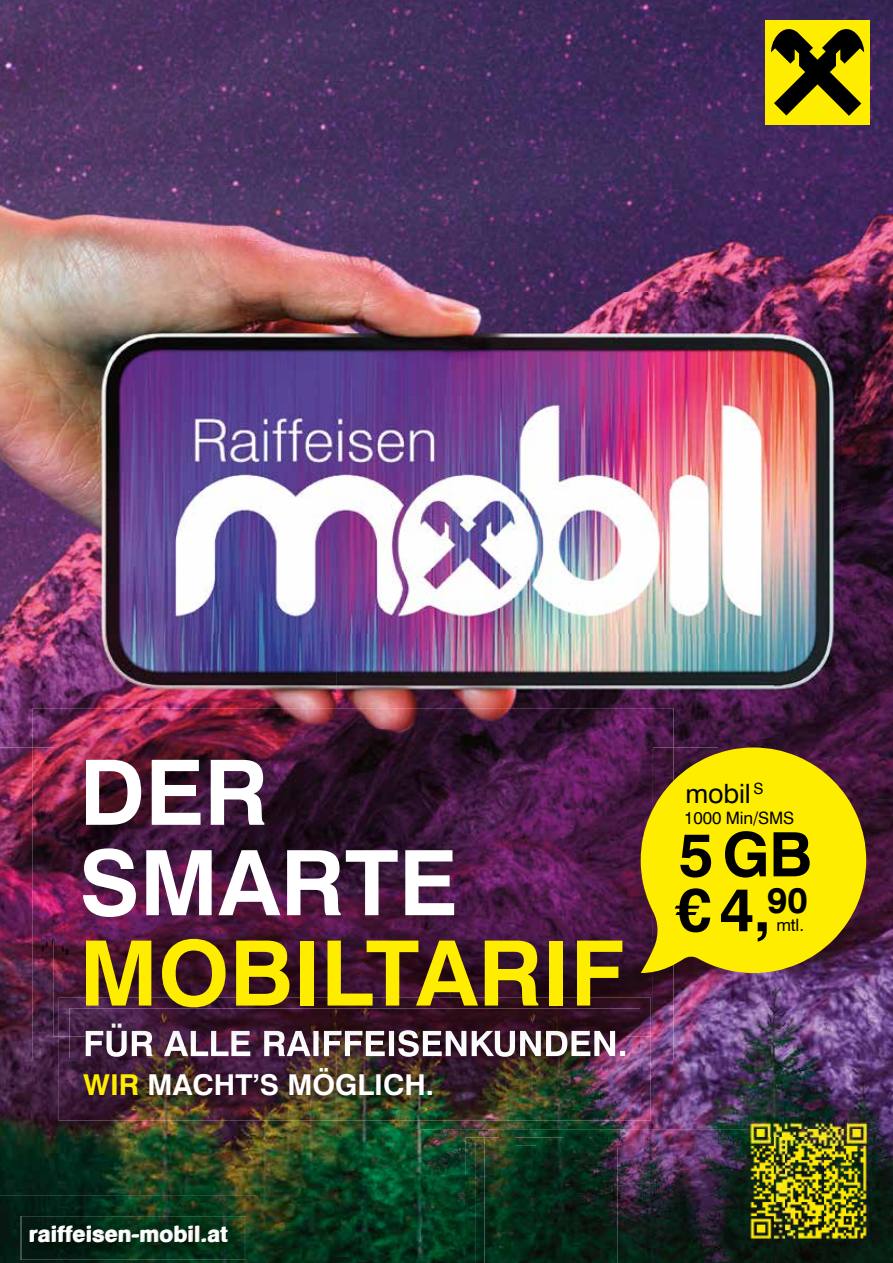
<style>
.page{position:relative;width:893px;height:1263px;background:#fff}
.page>*{position:absolute;margin:0;border:0;box-sizing:border-box;transform-origin:0 0}
.t1{font:700 90.3px "Swiss 721 TL";color:#ffed00}
.t2{font:700 90.3px/90.3px "Swiss 721 TL";color:#fff}
.t3{font:700 61.2px "Swiss 721 TL";color:#000}
.t4{font:700 28.8px "Swiss 721 TL";color:#fff}
.t5{font:26.7px "Swiss 721 TL";letter-spacing:-.005em;color:#000}
.t6{font:700 22.2px "Swiss 721 TL";letter-spacing:.02em;color:#fff}
.t7{font:17.1px "Swiss 721 TL";letter-spacing:-.005em;color:#000}
.s1{color:#ffed00}
</style>
<div class="page">
<img style="left:0;top:0;width:893px;height:1263px">
<img style="left:355px;top:1129px;width:67px;height:134px">
<img style="left:422px;top:1129px;width:323px;height:46px">
<img style="left:871px;top:1129px;width:22px;height:16px">
<img style="left:422px;top:1175px;width:43px;height:88px">
<img style="left:465px;top:1137px;width:10px;height:126px">
<img style="left:475px;top:1137px;width:9px;height:126px">
<img style="left:484px;top:1137px;width:15px;height:126px">
<img style="left:499px;top:1137px;width:64px;height:126px">
<img style="left:563px;top:1137px;width:182px;height:8px">
<svg style="left:871px;top:1137px;width:2px;height:8px"></svg>
<img style="left:846px;top:1145px;width:47px;height:118px">
<img style="left:774px;top:1244px;width:72px;height:19px">
<img style="left:514px;top:1145px;width:22px;height:118px">
<img style="left:536px;top:1145px;width:81px;height:118px">
<img style="left:617px;top:1145px;width:157px;height:118px">
<img style="left:0;top:1195px;width:258px;height:68px">
<img style="left:0;top:1195px;width:257px;height:1px">
<img style="left:21px;top:1216px;width:224px;height:44px">
<img style="left:31px;top:1225px;width:197px;height:17px">
<img style="left:745px;top:1118px;width:126px;height:126px">
<img style="left:793px;top:1137px;width:15px;height:8px">
<svg style="left:774px;top:1137px;width:19px;height:8px"></svg>
<img style="left:745px;top:1137px;width:29px;height:8px">
<svg style="left:765px;top:20px;width:105px;height:104px;background:#a49800"></svg>
<img style="left:59px;top:1036px;width:592px;height:85px">
<img style="left:69px;top:1036px;width:571px;height:73px">
<img style="left:33px;top:747px;width:26px;height:311px">
<img style="left:651px;top:973px;width:22px;height:85px">
<img style="left:33px;top:708px;width:640px;height:39px">
<img style="left:86px;top:1036px;width:539px;height:21px">
<img style="left:53px;top:729px;width:599px;height:307px">
<img style="left:86px;top:1023px;width:539px;height:13px">
<svg style="left:641px;top:747px;width:225px;height:226px;background:#dac30b"></svg>
<h1 class="t2" style="left:79px;top:746px;width:380px">DER<br>SMARTE</h1>
<h1 class="t1" style="left:79px;top:914px;width:547px">MOBILTARIF</h1>
<p class="t4" style="left:83px;top:1065px;width:352px"><span class="s1">WIR</span> MACHT’S MÖGLICH.</p>
<p class="t6" style="left:29px;top:1219px;width:200px">raiffeisen-mobil.at</p>
<p class="t5" style="left:686px;top:777px;width:79px">mobil <sup>S</sup></p>
<p class="t7" style="left:684px;top:807px;width:112px">1000 Min/SMS</p>
<h2 class="t3" style="left:679px;top:814px;width:135px">5GB</h2>
<h2 class="t3" style="left:676px;top:869px;width:133px">€ 4,<sup>90</sup></h2>
<p class="t7" style="left:776px;top:914px;width:29px">mtl.</p>
</div>
